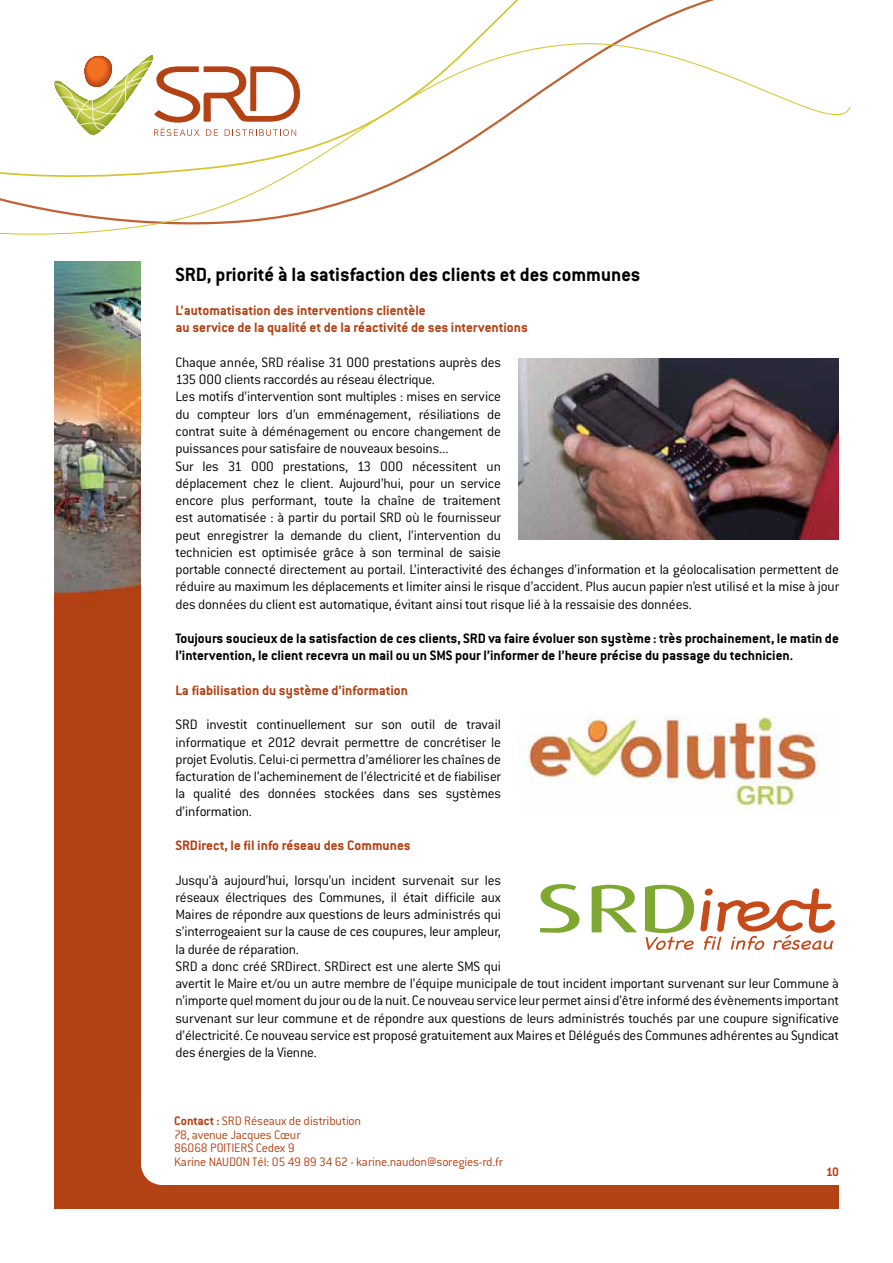
<style>
.page{position:relative;width:893px;height:1263px;background:#fff}
.page>*{position:absolute;margin:0;border:0;box-sizing:border-box;transform-origin:0 0}
.t1{font:700 21px "Conduit ITC";color:#000}
.t2{font:300 15px/17.2px "Conduit ITC";letter-spacing:-.015em;color:#000}
.t3{font:700 15px/17.2px "Conduit ITC";color:#000}
.t4{font:700 15px/17.2px "Conduit ITC";color:#b34215}
.t5{font:300 13.5px/13.5px "Conduit ITC";letter-spacing:-.015em;color:#b34215}
.t6{font:700 13.5px "Conduit ITC";color:#b34215}
.s1{font-weight:700}
</style>
<div class="page">
<div style="left:54px;top:1185px;width:785px;height:24px;background:#b34215"></div>
<div style="left:54px;top:261px;width:86px;height:930px;background:#b34215"></div>
<img style="left:54px;top:274px;width:86px;height:332px">
<svg style="left:140px;top:1157px;width:20px;height:28px"></svg>
<img style="left:518px;top:358px;width:321px;height:181px">
<img style="left:518px;top:715px;width:309px;height:96px">
<svg style="left:700px;top:888px;width:135px;height:62px"></svg>
<svg style="left:540px;top:884px;width:154px;height:66px"></svg>
<svg style="left:0;top:210px;width:320px;height:64px"></svg>
<svg style="left:0;top:0;width:851px;height:210px"></svg>
<h1 class="t1" style="left:175px;top:262px;width:466px">SRD, priorité à la satisfaction des clients et des communes</h1>
<p class="t4" style="left:175px;top:302px;width:354px">L’automatisation des interventions clientèle<br>au service de la qualité et de la réactivité de ses interventions</p>
<p class="t2" style="left:175px;top:354px;width:665px">Chaque année, SRD réalise 31 000 prestations auprès des<br>135 000 clients raccordés au réseau électrique.<br>Les motifs d’intervention sont multiples : mises en service<br>du compteur lors d’un emménagement, résiliations de<br>contrat suite à déménagement ou encore changement de<br>puissances pour satisfaire de nouveaux besoins...<br>Sur les 31 000 prestations, 13 000 nécessitent un<br>déplacement chez le client. Aujourd’hui, pour un service<br>encore plus performant, toute la chaîne de traitement<br>est automatisée : à partir du portail SRD où le fournisseur<br>peut enregistrer la demande du client, l’intervention du<br>technicien est optimisée grâce à son terminal de saisie<br>portable connecté directement au portail. L’interactivité des échanges d’information et la géolocalisation permettent de réduire au maximum les déplacements et limiter ainsi le risque d’accident. Plus aucun papier n’est utilisé et la mise à jour des données du client est automatique, évitant ainsi tout risque lié à la ressaisie des données.</p>
<p class="t3" style="left:175px;top:629px;width:665px">Toujours soucieux de la satisfaction de ces clients, SRD va faire évoluer son système : très prochainement, le matin de l’intervention, le client recevra un mail ou un SMS pour l’informer de l’heure précise du passage du technicien.</p>
<p class="t4" style="left:175px;top:681px;width:234px">La fiabilisation du système d’information</p>
<p class="t2" style="left:175px;top:716px;width:327px;text-align:justify">SRD investit continuellement sur son outil de travail informatique et 2012 devrait permettre de concrétiser le projet Evolutis. Celui-ci permettra d’améliorer les chaînes de facturation de l’acheminement de l’électricité et de fiabiliser la qualité des données stockées dans ses systèmes d’information.</p>
<p class="t4" style="left:175px;top:836px;width:237px">SRDirect, le fil info réseau des Communes</p>
<p class="t2" style="left:175px;top:871px;width:665px">Jusqu’à aujourd’hui, lorsqu’un incident survenait sur les<br>réseaux électriques des Communes, il était difficile aux<br>Maires de répondre aux questions de leurs administrés qui<br>s’interrogeaient sur la cause de ces coupures, leur ampleur,<br>la durée de réparation.<br>SRD a donc créé SRDirect. SRDirect est une alerte SMS qui<br>avertit le Maire et/ou un autre membre de l’équipe municipale de tout incident important survenant sur leur Commune à n’importe quel moment du jour ou de la nuit. Ce nouveau service leur permet ainsi d’être informé des évènements important survenant sur leur commune et de répondre aux questions de leurs administrés touchés par une coupure significative d’électricité. Ce nouveau service est proposé gratuitement aux Maires et Délégués des Communes adhérentes au Syndicat des énergies de la Vienne.</p>
<p class="t5" style="left:174px;top:1114px;width:330px"><span class="s1">Contact :</span> SRD Réseaux de distribution<br>78, avenue Jacques Cœur<br>86068 POITIERS Cedex 9<br>Karine NAUDON Tél: 05 49 89 34 62 - karine.naudon@soregies-rd.fr</p>
<p class="t6" style="left:826px;top:1164px;width:14px">10</p>
</div>
